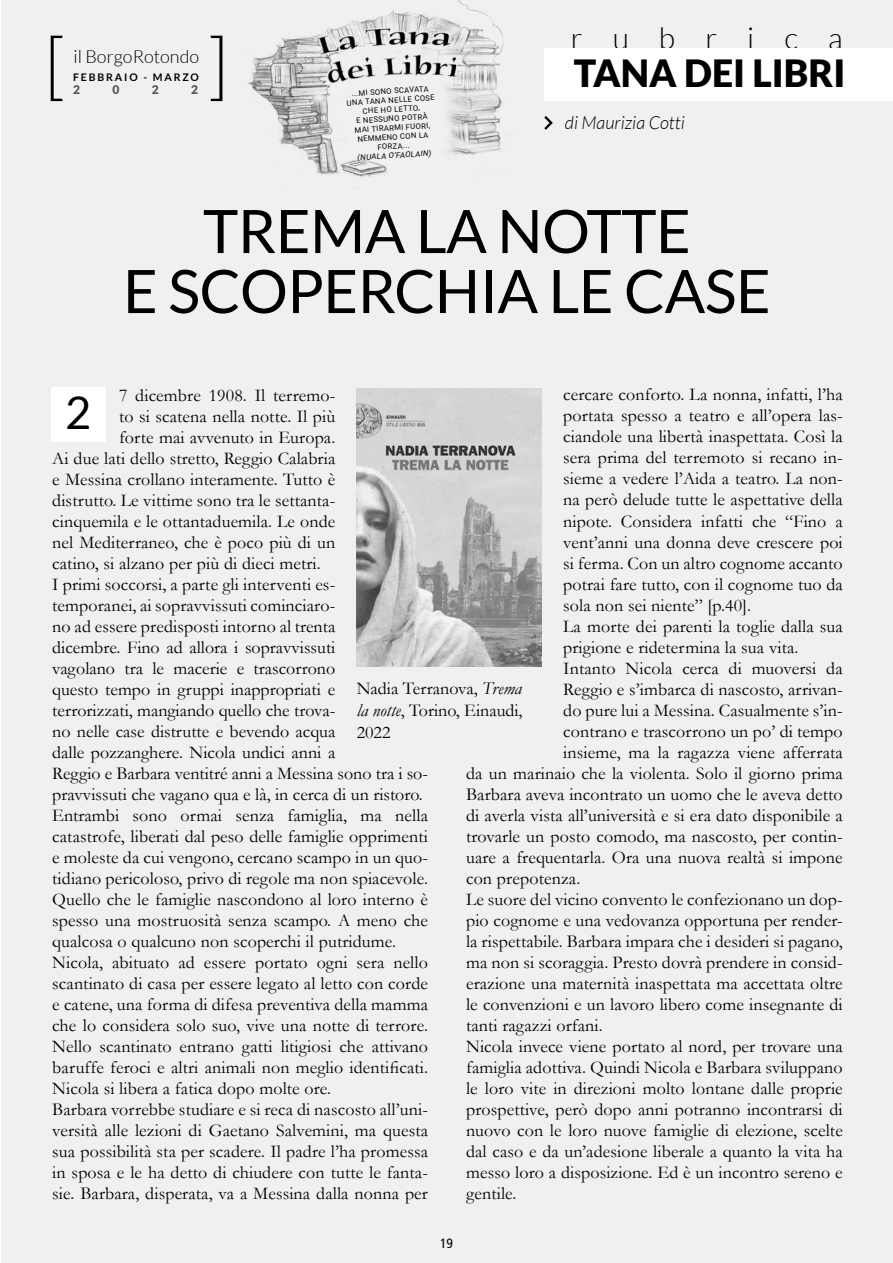
<style>
.page{position:relative;width:893px;height:1263px;background:#fff}
.page>*{position:absolute;margin:0;border:0;box-sizing:border-box;transform-origin:0 0}
.t1{font:300 73.5px "Lato";color:#000}
.t2{font:60px/60px "Lato";letter-spacing:-.01em;color:#000;text-align:center}
.t3{font:45px "Lato";color:#000}
.t4{font:900 37.5px "Lato";color:#000}
.t5{font:300 30px "Lato";letter-spacing:1em;color:#000}
.t6{font:18px/21.6px "Garamond";letter-spacing:.005em;color:#000;text-align:justify}
.t7{font:italic 300 18px "Lato";color:#000}
.t8{font:300 18px "Lato";color:#000}
.t9{font:condensed 13.5px "Frutiger";color:#000}
.t10{font:900 12px "Lato";color:#575756}
.t11{font:700 10.5px "Lato";letter-spacing:.175em;color:#000}
.t12{font:7.65px/9.1px "Roboto";color:#000;text-align:center}
.t13{font:italic 7.65px "Roboto";color:#000}
.s1{font-style:italic}
</style>
<div class="page">
<div style="left:1px;top:0;width:892px;height:1263px;background:#f0f0f0"></div>
<div style="left:544px;top:48px;width:349px;height:52px;background:#fff"></div>
<svg style="left:544px;top:116px;width:9px;height:14px"></svg>
<img style="left:247px;top:0;width:257px;height:188px">
<img style="left:357px;top:389px;width:185px;height:278px">
<div style="left:52px;top:387px;width:54px;height:55px;background:#fff"></div>
<h1 class="t1" style="left:44px;top:26px;width:24px">[</h1>
<p class="t8" style="left:73px;top:47px;width:127px">il BorgoRotondo</p>
<p class="t11" style="left:73px;top:72px;width:127px">FEBBRAIO - MARZO</p>
<p class="t10" style="left:73px;top:83px;width:8px">2</p>
<p class="t10" style="left:112px;top:83px;width:8px">0</p>
<p class="t10" style="left:152px;top:83px;width:8px">2</p>
<p class="t10" style="left:191px;top:83px;width:8px">2</p>
<p class="t12" style="left:346px;top:89px;width:90px;rotate:-4deg">...MI SONO SCAVATA<br>UNA TANA NELLE COSE<br>CHE HO LETTO,<br>E NESSUNO POTRÀ<br>MAI TIRARMI FUORI,<br>NEMMENO CON LA<br>FORZA...</p>
<p class="t13" style="left:357px;top:152px;width:76px;rotate:-4deg">(NUALA O’FAOLAIN)</p>
<h3 class="t5" style="left:571px;top:22px;width:273px">rubrica</h3>
<h3 class="t4" style="left:574px;top:52px;width:273px">TANA DEI LIBRI</h3>
<p class="t7" style="left:565px;top:113px;width:122px">di Maurizia Cotti</p>
<h2 class="t2" style="left:123px;top:201px;width:649px">TREMA LA NOTTE<br>E SCOPERCHIA LE CASE</h2>
<p class="t6" style="left:563px;top:384px;width:281px">cercare conforto. La nonna, infatti, l’ha</p>
<p class="t6" style="left:563px;top:405px;width:281px">portata spesso a teatro e all’opera las-</p>
<p class="t6" style="left:563px;top:426px;width:281px">ciandole una libertà inaspettata. Così la</p>
<p class="t6" style="left:563px;top:447px;width:281px">sera prima del terremoto si recano in-</p>
<p class="t6" style="left:563px;top:468px;width:281px">sieme a vedere l’Aida a teatro. La non-</p>
<p class="t6" style="left:563px;top:489px;width:281px">na però delude tutte le aspettative della</p>
<p class="t6" style="left:563px;top:510px;width:281px">nipote. Considera infatti che “Fino a</p>
<p class="t6" style="left:563px;top:531px;width:281px">vent’anni una donna deve crescere poi</p>
<p class="t6" style="left:563px;top:552px;width:281px">si ferma. Con un altro cognome accanto</p>
<p class="t6" style="left:563px;top:573px;width:281px">potrai fare tutto, con il cognome tuo da</p>
<p class="t6" style="left:563px;top:594px;width:190px">sola non sei niente” [p.40].</p>
<p class="t6" style="left:563px;top:615px;width:281px">La morte dei parenti la toglie dalla sua</p>
<p class="t6" style="left:563px;top:636px;width:237px">prigione e ridetermina la sua vita.</p>
<p class="t6" style="left:563px;top:657px;width:281px">Intanto Nicola cerca di muoversi da</p>
<p class="t6" style="left:563px;top:678px;width:281px">Reggio e s’imbarca di nascosto, arrivan-</p>
<p class="t6" style="left:563px;top:699px;width:281px">do pure lui a Messina. Casualmente s’in-</p>
<p class="t6" style="left:563px;top:720px;width:281px">contrano e trascorrono un po’ di tempo</p>
<p class="t6" style="left:563px;top:741px;width:281px">insieme, ma la ragazza viene afferrata</p>
<p class="t6" style="left:466px;top:762px;width:378px">da un marinaio che la violenta. Solo il giorno prima</p>
<p class="t6" style="left:466px;top:783px;width:378px">Barbara aveva incontrato un uomo che le aveva detto</p>
<p class="t6" style="left:466px;top:804px;width:378px">di averla vista all’università e si era dato disponibile a</p>
<p class="t6" style="left:466px;top:825px;width:378px">trovarle un posto comodo, ma nascosto, per contin-</p>
<p class="t6" style="left:466px;top:846px;width:378px">uare a frequentarla. Ora una nuova realtà si impone</p>
<p class="t6" style="left:466px;top:867px;width:116px">con prepotenza.</p>
<p class="t6" style="left:466px;top:888px;width:378px">Le suore del vicino convento le confezionano un dop-</p>
<p class="t6" style="left:466px;top:909px;width:378px">pio cognome e una vedovanza opportuna per render-</p>
<p class="t6" style="left:466px;top:930px;width:378px">la rispettabile. Barbara impara che i desideri si pagano,</p>
<p class="t6" style="left:466px;top:951px;width:378px">ma non si scoraggia. Presto dovrà prendere in consid-</p>
<p class="t6" style="left:466px;top:972px;width:378px">erazione una maternità inaspettata ma accettata oltre</p>
<p class="t6" style="left:466px;top:993px;width:378px">le convenzioni e un lavoro libero come insegnante di</p>
<p class="t6" style="left:466px;top:1014px;width:138px">tanti ragazzi orfani.</p>
<p class="t6" style="left:466px;top:1035px;width:378px">Nicola invece viene portato al nord, per trovare una</p>
<p class="t6" style="left:466px;top:1056px;width:378px">famiglia adottiva. Quindi Nicola e Barbara sviluppano</p>
<p class="t6" style="left:466px;top:1077px;width:378px">le loro vite in direzioni molto lontane dalle proprie</p>
<p class="t6" style="left:466px;top:1098px;width:378px">prospettive, però dopo anni potranno incontrarsi di</p>
<p class="t6" style="left:466px;top:1119px;width:378px">nuovo con le loro nuove famiglie di elezione, scelte</p>
<p class="t6" style="left:466px;top:1140px;width:378px">dal caso e da un’adesione liberale a quanto la vita ha</p>
<p class="t6" style="left:466px;top:1161px;width:378px">messo loro a disposizione. Ed è un incontro sereno e</p>
<p class="t6" style="left:466px;top:1182px;width:52px">gentile.</p>
<p class="t6" style="left:119px;top:384px;width:218px">7 dicembre 1908. Il terremo-</p>
<p class="t6" style="left:119px;top:405px;width:218px">to si scatena nella notte. Il più</p>
<p class="t6" style="left:119px;top:426px;width:218px">forte mai avvenuto in Europa.</p>
<p class="t6" style="left:52px;top:447px;width:285px">Ai due lati dello stretto, Reggio Calabria</p>
<p class="t6" style="left:52px;top:468px;width:285px">e Messina crollano interamente. Tutto è</p>
<p class="t6" style="left:52px;top:489px;width:285px">distrutto. Le vittime sono tra le settanta-</p>
<p class="t6" style="left:52px;top:510px;width:285px">cinquemila e le ottantaduemila. Le onde</p>
<p class="t6" style="left:52px;top:531px;width:285px">nel Mediterraneo, che è poco più di un</p>
<p class="t6" style="left:52px;top:552px;width:270px">catino, si alzano per più di dieci metri.</p>
<p class="t6" style="left:52px;top:573px;width:285px">I primi soccorsi, a parte gli interventi es-</p>
<p class="t6" style="left:52px;top:594px;width:285px">temporanei, ai sopravvissuti cominciaro-</p>
<p class="t6" style="left:52px;top:615px;width:285px">no ad essere predisposti intorno al trenta</p>
<p class="t6" style="left:52px;top:636px;width:285px">dicembre. Fino ad allora i sopravvissuti</p>
<p class="t6" style="left:52px;top:657px;width:285px">vagolano tra le macerie e trascorrono</p>
<p class="t6" style="left:52px;top:678px;width:285px">questo tempo in gruppi inappropriati e</p>
<p class="t6" style="left:52px;top:699px;width:285px">terrorizzati, mangiando quello che trova-</p>
<p class="t6" style="left:52px;top:720px;width:285px">no nelle case distrutte e bevendo acqua</p>
<p class="t6" style="left:52px;top:741px;width:285px">dalle pozzanghere. Nicola undici anni a</p>
<p class="t6" style="left:52px;top:762px;width:377px">Reggio e Barbara ventitré anni a Messina sono tra i so-</p>
<p class="t6" style="left:52px;top:783px;width:372px">pravvissuti che vagano qua e là, in cerca di un ristoro.</p>
<p class="t6" style="left:52px;top:804px;width:377px">Entrambi sono ormai senza famiglia, ma nella</p>
<p class="t6" style="left:52px;top:825px;width:377px">catastrofe, liberati dal peso delle famiglie opprimenti</p>
<p class="t6" style="left:52px;top:846px;width:377px">e moleste da cui vengono, cercano scampo in un quo-</p>
<p class="t6" style="left:52px;top:867px;width:377px">tidiano pericoloso, privo di regole ma non spiacevole.</p>
<p class="t6" style="left:52px;top:888px;width:377px">Quello che le famiglie nascondono al loro interno è</p>
<p class="t6" style="left:52px;top:909px;width:377px">spesso una mostruosità senza scampo. A meno che</p>
<p class="t6" style="left:52px;top:930px;width:345px">qualcosa o qualcuno non scoperchi il putridume.</p>
<p class="t6" style="left:52px;top:951px;width:377px">Nicola, abituato ad essere portato ogni sera nello</p>
<p class="t6" style="left:52px;top:972px;width:377px">scantinato di casa per essere legato al letto con corde</p>
<p class="t6" style="left:52px;top:993px;width:377px">e catene, una forma di difesa preventiva della mamma</p>
<p class="t6" style="left:52px;top:1014px;width:377px">che lo considera solo suo, vive una notte di terrore.</p>
<p class="t6" style="left:52px;top:1035px;width:377px">Nello scantinato entrano gatti litigiosi che attivano</p>
<p class="t6" style="left:52px;top:1056px;width:377px">baruffe feroci e altri animali non meglio identificati.</p>
<p class="t6" style="left:52px;top:1077px;width:280px">Nicola si libera a fatica dopo molte ore.</p>
<p class="t6" style="left:52px;top:1098px;width:377px">Barbara vorrebbe studiare e si reca di nascosto all’uni-</p>
<p class="t6" style="left:52px;top:1119px;width:377px">versità alle lezioni di Gaetano Salvemini, ma questa</p>
<p class="t6" style="left:52px;top:1140px;width:377px">sua possibilità sta per scadere. Il padre l’ha promessa</p>
<p class="t6" style="left:52px;top:1161px;width:377px">in sposa e le ha detto di chiudere con tutte le fanta-</p>
<p class="t6" style="left:52px;top:1182px;width:377px">sie. Barbara, disperata, va a Messina dalla nonna per</p>
<h3 class="t3" style="left:65px;top:388px;width:28px">2</h3>
<p class="t6" style="left:357px;top:678px;width:167px">Nadia Terranova, <span class="s1">Trema la notte</span>, Torino, Einaudi, 2022</p>
<p class="t9" style="left:440px;top:1236px;width:14px">19</p>
</div>
